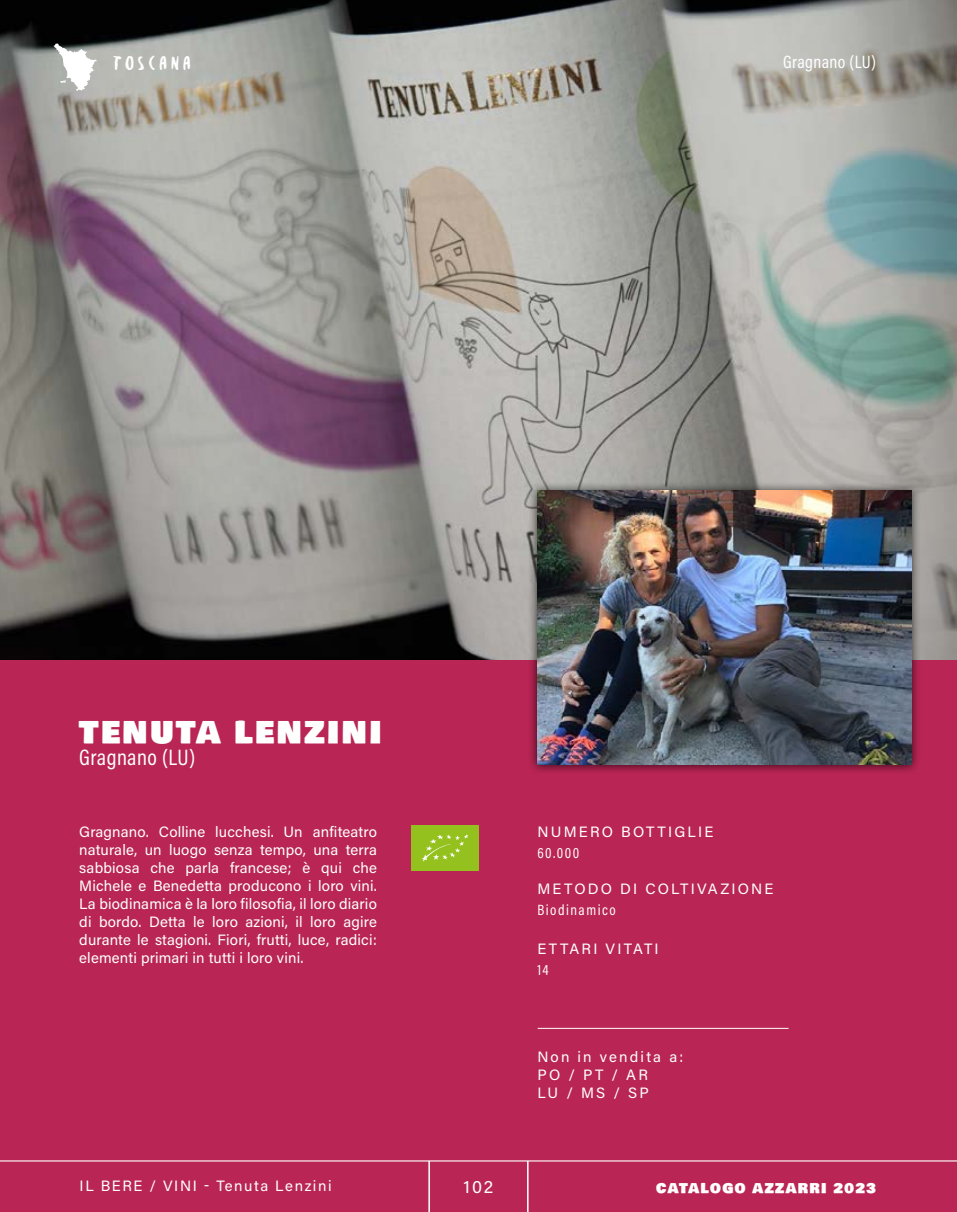
<style>
.page{position:relative;width:957px;height:1212px;background:#fff}
.page>*{position:absolute;margin:0;border:0;box-sizing:border-box;transform-origin:0 0}
.t1{font:30px "Bowlby One SC";letter-spacing:.08em;color:#fff}
.t2{font:22.5px "Acumin Pro Cond";letter-spacing:.02em;color:#fff}
.t3{font:21px "Besom";letter-spacing:.15em;color:#fff}
.t4{font:18px "Acumin Pro Cond";letter-spacing:.02em;color:#fff}
.t5{font:18px "Acumin Variable Concept";color:#fff}
.t6{font:15px/18px "Acumin Variable Concept";letter-spacing:.105em;color:#fff;text-align:justify}
.t7{font:15px/18px "Acumin Variable Concept";letter-spacing:.145em;color:#fff}
.t8{font:15px "Acumin Pro Cond";letter-spacing:.1em;color:#fff}
.t9{font:13.5px "Bowlby One SC";letter-spacing:.1em;color:#fff}
</style>
<div class="page">
<div style="left:0;top:659px;width:957px;height:553px;background:#b92554"></div>
<hr style="left:429px;top:1161px;width:1px;height:51px;background:#fff">
<hr style="left:527px;top:1161px;width:1px;height:51px;background:#fff">
<hr style="left:0;top:1160px;width:957px;height:1px;background:#fff">
<img style="left:0;top:0;width:957px;height:659px">
<svg style="left:54px;top:44px;width:43px;height:47px"></svg>
<div style="left:411px;top:825px;width:67px;height:46px;background:#95c11f"></div>
<svg style="left:422px;top:834px;width:47px;height:28px"></svg>
<hr style="left:538px;top:1028px;width:250px;height:1px;background:#fff">
<div style="left:528px;top:482px;width:393px;height:292px;background:#000;opacity:.75"></div>
<img style="left:537px;top:491px;width:374px;height:273px">
<h3 class="t3" style="left:113px;top:48px;width:80px">TOSCANA</h3>
<p class="t4" style="left:783px;top:50px;width:94px">Gragnano (LU)</p>
<h1 class="t1" style="left:79px;top:709px;width:304px">TENUTA LENZINI</h1>
<h2 class="t2" style="left:79px;top:742px;width:117px">Gragnano (LU)</h2>
<p class="t6" style="left:79px;top:822px;width:299px">Gragnano. Colline lucchesi. Un anfiteatro naturale, un luogo senza tempo, una terra sabbiosa che parla francese; è qui che Michele e Benedetta producono i loro vini.<br>La biodinamica è la loro filosofia, il loro diario di bordo. Detta le loro azioni, il loro agire durante le stagioni. Fiori, frutti, luce, radici: elementi primari in tutti i loro vini.</p>
<p class="t6" style="left:80px;top:1176px;width:253px">IL BERE / VINI - Tenuta Lenzini</p>
<p class="t7" style="left:537px;top:822px;width:177px">NUMERO BOTTIGLIE</p>
<p class="t8" style="left:537px;top:843px;width:44px">60.000</p>
<p class="t7" style="left:537px;top:879px;width:238px">METODO DI COLTIVAZIONE</p>
<p class="t8" style="left:537px;top:900px;width:80px">Biodinamico</p>
<p class="t7" style="left:537px;top:939px;width:123px">ETTARI VITATI</p>
<p class="t8" style="left:537px;top:960px;width:13px">14</p>
<p class="t7" style="left:537px;top:1047px;width:147px">Non in vendita a:<br>PO / PT / AR<br>LU / MS / SP</p>
<p class="t5" style="left:463px;top:1175px;width:31px">102</p>
<p class="t9" style="left:656px;top:1178px;width:221px">CATALOGO AZZARRI 2023</p>
</div>
